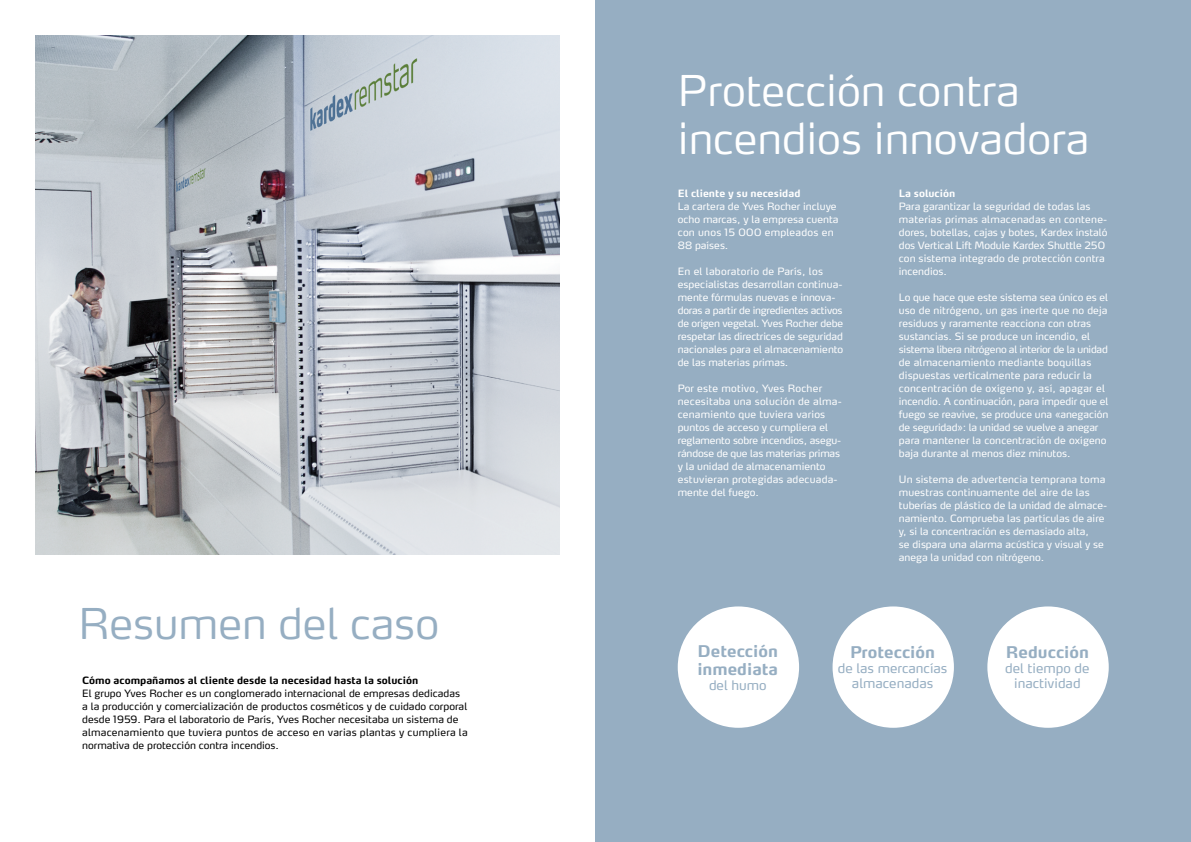
<style>
.page{position:relative;width:1191px;height:842px;background:#fff}
.page>*{position:absolute;margin:0;border:0;box-sizing:border-box;transform-origin:0 0}
.t1{font:300 42px/48px "Max OT";color:#fff}
.t2{font:300 42px "Max OT";color:#96aec2}
.t3{font:700 16px/18px "Max OT";color:#96aec2}
.t4{font:13px/15px "Max OT";color:#96aec2;text-align:center}
.t5{font:10px/13px "Max OT";color:#fff}
.t6{font:10px/13px "Max OT";letter-spacing:.005em;color:#000}
.t7{font:700 10px "Max OT";color:#000}
.t8{font:700 10px "Max OT";color:#fff}
</style>
<div class="page">
<div style="left:595px;top:0;width:596px;height:842px;background:#96aec2"></div>
<img style="left:36px;top:36px;width:524px;height:518px">
<div style="left:677px;top:606px;width:122px;height:122px;background:#fff;border-radius:50%"></div>
<div style="left:832px;top:606px;width:122px;height:122px;background:#fff;border-radius:50%"></div>
<div style="left:987px;top:606px;width:121px;height:122px;background:#fff;border-radius:50%"></div>
<h1 class="t2" style="left:78px;top:597px;width:362px">Resumen del caso</h1>
<p class="t7" style="left:82px;top:674px;width:337px">Cómo acompañamos al cliente desde la necesidad hasta la solución</p>
<p class="t6" style="left:82px;top:687px;width:387px">El grupo Yves Rocher es un conglomerado internacional de empresas dedicadas a la producción y comercialización de productos cosméticos y de cuidado corporal desde 1959. Para el laboratorio de París, Yves Rocher necesitaba un sistema de almacenamiento que tuviera puntos de acceso en varias plantas y cumpliera la normativa de protección contra incendios.</p>
<h1 class="t1" style="left:678px;top:66px;width:413px">Protección contra incendios innovadora</h1>
<p class="t8" style="left:899px;top:187px;width:58px">La solución</p>
<p class="t5" style="left:899px;top:200px;width:210px">Para garantizar la seguridad de todas las materias primas almacenadas en contene&shy;dores, botellas, cajas y botes, Kardex instaló dos Vertical Lift Module Kardex Shuttle 250 con sistema integrado de protección contra incendios.</p>
<p class="t5" style="left:899px;top:291px;width:211px">Lo que hace que este sistema sea único es el uso de nitrógeno, un gas inerte que no deja residuos y raramente reacciona con otras sustancias. Si se produce un incendio, el sistema libera nitrógeno al interior de la unidad de almacenamiento mediante boquillas dispuestas verticalmente para reducir la concentración de oxígeno y, así, apagar el incendio. A continuación, para impedir que el fuego se reavive, se produce una «anegación de seguridad»: la unidad se vuelve a anegar para mantener la concentración de oxígeno baja durante al menos diez minutos.</p>
<p class="t5" style="left:899px;top:473px;width:210px">Un sistema de advertencia temprana toma muestras continuamente del aire de las tuberías de plástico de la unidad de almace&shy;namiento. Comprueba las partículas de aire y, si la concentración es demasiado alta,<br>se dispara una alarma acústica y visual y se anega la unidad con nitrógeno.</p>
<p class="t8" style="left:678px;top:187px;width:124px">El cliente y su necesidad</p>
<p class="t5" style="left:678px;top:200px;width:162px">La cartera de Yves Rocher incluye ocho marcas, y la empresa cuenta con unos 15 000 empleados en<br>88 países.</p>
<p class="t5" style="left:678px;top:265px;width:167px">En el laboratorio de París, los especialistas desarrollan continua&shy;mente fórmulas nuevas e innova&shy;doras a partir de ingredientes activos de origen vegetal. Yves Rocher debe respetar las directrices de seguridad nacionales para el almacenamiento de las materias primas.</p>
<p class="t5" style="left:678px;top:382px;width:165px">Por este motivo, Yves Rocher necesitaba una solución de alma&shy;cenamiento que tuviera varios puntos de acceso y cumpliera el reglamento sobre incendios, asegu&shy;rándose de que las materias primas y la unidad de almacenamiento estuvieran protegidas adecuada&shy;mente del fuego.</p>
<h2 class="t3" style="left:697px;top:642px;width:82px">Detección inmediata</h2>
<h3 class="t4" style="left:709px;top:677px;width:59px">del humo</h3>
<h2 class="t3" style="left:850px;top:643px;width:86px">Protección</h2>
<h3 class="t4" style="left:837px;top:661px;width:111px">de las mercancías almacenadas</h3>
<h2 class="t3" style="left:1005px;top:643px;width:85px">Reducción</h2>
<h3 class="t4" style="left:1005px;top:661px;width:86px">del tiempo de inactividad</h3>
</div>
